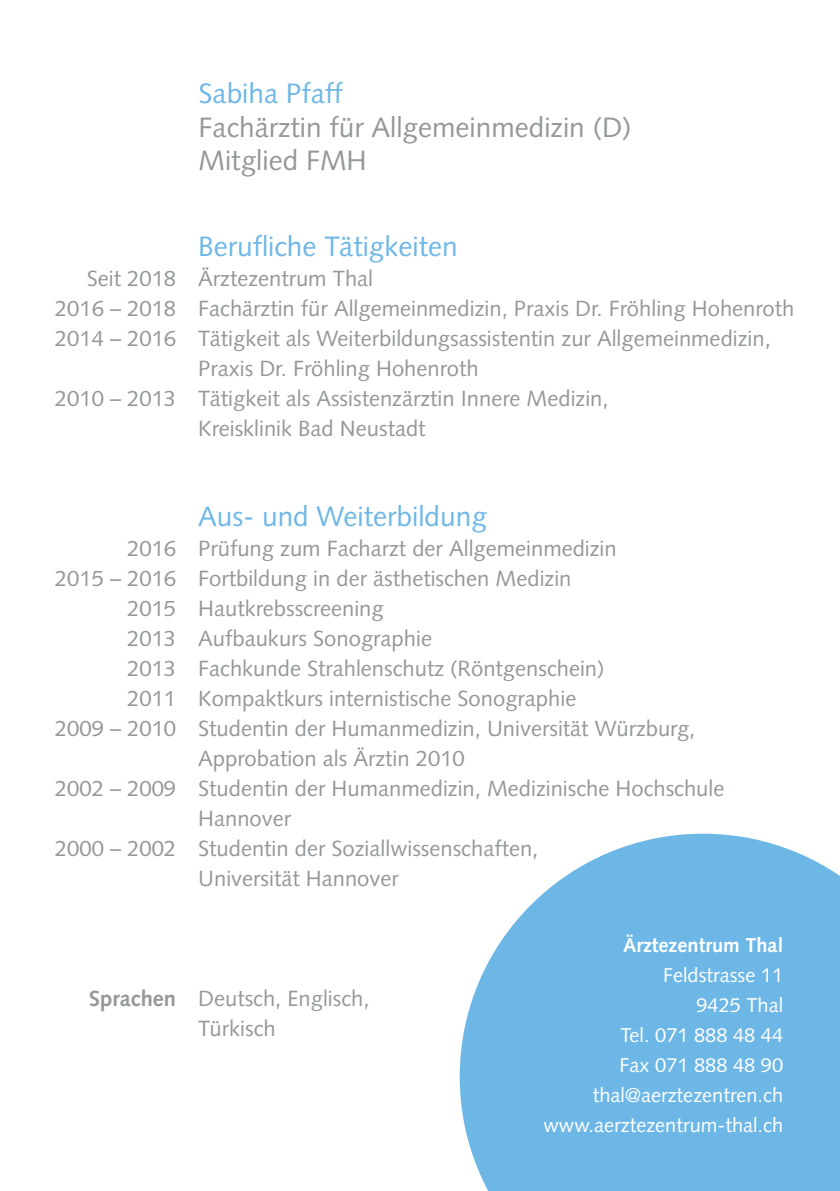
<style>
.page{position:relative;width:840px;height:1191px;background:#fff}
.page>*{position:absolute;margin:0;border:0;box-sizing:border-box;transform-origin:0 0}
.t1{font:28px "Syntax LT Std";color:#6db7e6}
.t2{font:28px/33.6px "Syntax LT Std";color:#94989a}
.t3{font:22px/30px "Syntax LT Std";color:#94989a}
.t4{font:20px/30px "Syntax LT Std";color:#fff;text-align:right}
.t5{font:700 20px "Syntax LT Std";color:#fff}
.s1{font-weight:700}
</style>
<div class="page">
<svg style="left:459px;top:833px;width:380px;height:358px;fill:#6db7e6"></svg>
<p class="t1" style="left:198px;top:77px;width:146px">Sabiha Pfaff</p>
<p class="t2" style="left:198px;top:110px;width:434px">Fachärztin für Allgemeinmedizin (D)<br>Mitglied FMH</p>
<p class="t1" style="left:198px;top:229px;width:261px">Berufliche Tätigkeiten</p>
<p class="t3" style="left:87px;top:263px;width:288px">Seit 2018 Ärztezentrum Thal</p>
<p class="t3" style="left:55px;top:293px;width:740px">2016 – 2018 Fachärztin für Allgemeinmedizin, Praxis Dr. Fröhling Hohenroth</p>
<p class="t3" style="left:55px;top:323px;width:717px">2014 – 2016 Tätigkeit als Weiterbildungsassistentin zur Allgemeinmedizin,</p>
<p class="t3" style="left:198px;top:353px;width:282px">Praxis Dr. Fröhling Hohenroth</p>
<p class="t3" style="left:55px;top:383px;width:555px">2010 – 2013 Tätigkeit als Assistenzärztin Innere Medizin,</p>
<p class="t3" style="left:198px;top:413px;width:229px">Kreisklinik Bad Neustadt</p>
<p class="t1" style="left:198px;top:499px;width:290px">Aus- und Weiterbildung</p>
<p class="t3" style="left:127px;top:533px;width:491px">2016 Prüfung zum Facharzt der Allgemeinmedizin</p>
<p class="t3" style="left:55px;top:563px;width:517px">2015 – 2016 Fortbildung in der ästhetischen Medizin</p>
<p class="t3" style="left:127px;top:593px;width:258px">2015 Hautkrebsscreening</p>
<p class="t3" style="left:127px;top:623px;width:306px">2013 Aufbaukurs Sonographie</p>
<p class="t3" style="left:127px;top:653px;width:478px">2013 Fachkunde Strahlenschutz (Röntgenschein)</p>
<p class="t3" style="left:127px;top:683px;width:450px">2011 Kompaktkurs internistische Sonographie</p>
<p class="t3" style="left:55px;top:713px;width:641px">2009 – 2010 Studentin der Humanmedizin, Universität Würzburg,</p>
<p class="t3" style="left:198px;top:743px;width:268px">Approbation als Ärztin 2010</p>
<p class="t3" style="left:55px;top:773px;width:670px">2002 – 2009 Studentin der Humanmedizin, Medizinische Hochschule</p>
<p class="t3" style="left:198px;top:803px;width:94px">Hannover</p>
<p class="t3" style="left:55px;top:833px;width:484px">2000 – 2002 Studentin der Soziallwissenschaften,</p>
<p class="t3" style="left:198px;top:863px;width:202px">Universität Hannover</p>
<p class="t3" style="left:198px;top:983px;width:173px;text-indent:-109px"><span class="s1">Sprachen</span> Deutsch, Englisch,<br>Türkisch</p>
<p class="t5" style="left:622px;top:933px;width:161px">Ärztezentrum Thal</p>
<p class="t4" style="left:543px;top:960px;width:241px">Feldstrasse 11<br>9425 Thal<br>Tel. 071 888 48 44<br>Fax 071 888 48 90 thal@aerztezentren.ch www.aerztezentrum-thal.ch</p>
</div>
